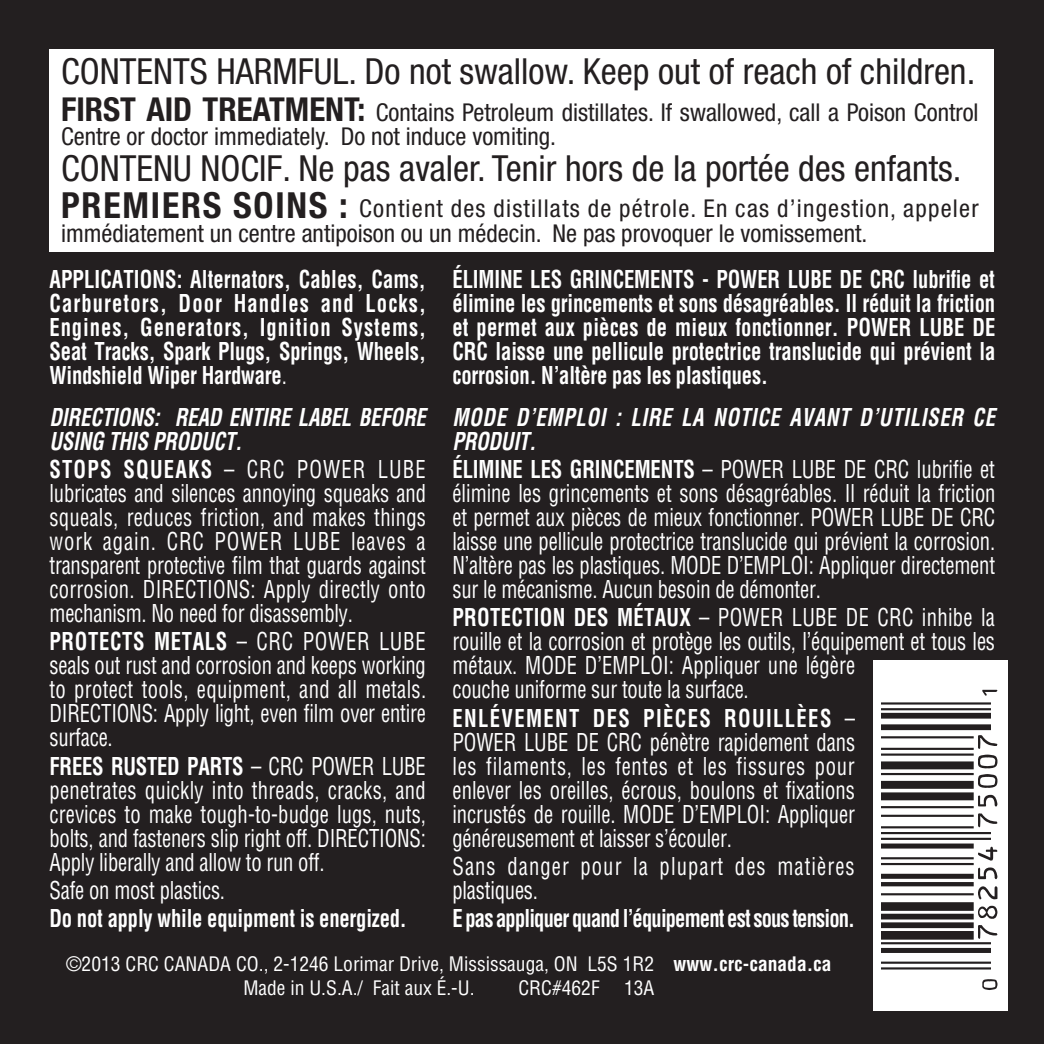
<style>
.page{position:relative;width:1044px;height:1044px;background:#231f20}
.page>*{position:absolute;margin:0;border:0;box-sizing:border-box;transform-origin:0 0}
.t1{font:condensed 36px "Helvetica Neue";color:#231f20}
.t2{font:condensed 24.6px/24px "Helvetica Neue";color:#231f20}
.t3{font:condensed 24px/24px "Helvetica";letter-spacing:-.01em;color:#fff;text-align:justify;scale:.86 1}
.t4{font:700 condensed 24px/24px "Helvetica";letter-spacing:-.01em;color:#fff;text-align:justify;scale:.86 1}
.t5{font:italic 700 condensed 24px/24px "Helvetica";letter-spacing:.035em;color:#fff;scale:.86 1}
.t6{font:italic 700 condensed 24px/24px "Helvetica";letter-spacing:-.005em;color:#fff;scale:.86 1}
.t7{font:condensed 24px/24px "Helvetica";letter-spacing:.05em;color:#fff;scale:.86 1}
.t8{font:700 condensed 24px "Helvetica";letter-spacing:-.04em;color:#fff;scale:.86 1}
.t9{font:condensed 19.5px/23.7px "Helvetica";color:#fff}
.s1{font-weight:700;font-size:33px}
.s2{font-weight:700;font-size:36px}
.s3{font-weight:400}
.s4{font-weight:700}
</style>
<div class="page">
<div style="left:50px;top:50px;width:944px;height:202px;background:#fff"></div>
<div style="left:873px;top:660px;width:135px;height:351px;background:#fff"></div>
<hr style="left:881px;top:967px;width:110px;height:3px;background:#231f20">
<hr style="left:881px;top:962px;width:110px;height:2px;background:#231f20">
<div style="left:881px;top:948px;width:110px;height:5px;background:#231f20"></div>
<hr style="left:881px;top:942px;width:110px;height:2px;background:#231f20">
<div style="left:881px;top:931px;width:93px;height:9px;background:#231f20"></div>
<div style="left:881px;top:922px;width:93px;height:6px;background:#231f20"></div>
<div style="left:881px;top:914px;width:93px;height:5px;background:#231f20"></div>
<div style="left:881px;top:902px;width:93px;height:9px;background:#231f20"></div>
<hr style="left:881px;top:893px;width:93px;height:2px;background:#231f20">
<hr style="left:881px;top:882px;width:93px;height:4px;background:#231f20">
<div style="left:881px;top:874px;width:93px;height:5px;background:#231f20"></div>
<hr style="left:881px;top:863px;width:93px;height:2px;background:#231f20">
<hr style="left:881px;top:857px;width:93px;height:2px;background:#231f20">
<div style="left:881px;top:844px;width:93px;height:5px;background:#231f20"></div>
<hr style="left:881px;top:838px;width:110px;height:2px;background:#231f20">
<hr style="left:881px;top:832px;width:110px;height:2px;background:#231f20">
<hr style="left:881px;top:826px;width:93px;height:2px;background:#231f20">
<hr style="left:881px;top:815px;width:93px;height:2px;background:#231f20">
<hr style="left:881px;top:806px;width:93px;height:2px;background:#231f20">
<div style="left:881px;top:792px;width:93px;height:8px;background:#231f20"></div>
<div style="left:881px;top:781px;width:93px;height:8px;background:#231f20"></div>
<hr style="left:881px;top:773px;width:93px;height:2px;background:#231f20">
<div style="left:881px;top:761px;width:93px;height:8px;background:#231f20"></div>
<hr style="left:881px;top:754px;width:93px;height:2px;background:#231f20">
<hr style="left:881px;top:748px;width:93px;height:2px;background:#231f20">
<hr style="left:881px;top:736px;width:93px;height:2px;background:#231f20">
<div style="left:881px;top:724px;width:110px;height:6px;background:#231f20"></div>
<div style="left:881px;top:713px;width:110px;height:6px;background:#231f20"></div>
<hr style="left:881px;top:708px;width:110px;height:2px;background:#231f20">
<hr style="left:881px;top:702px;width:110px;height:3px;background:#231f20">
<svg style="left:982px;top:979px;width:15px;height:11px"></svg>
<svg style="left:978px;top:925px;width:19px;height:14px"></svg>
<svg style="left:978px;top:906px;width:19px;height:13px"></svg>
<svg style="left:978px;top:886px;width:19px;height:13px"></svg>
<svg style="left:978px;top:867px;width:19px;height:12px"></svg>
<svg style="left:978px;top:847px;width:19px;height:14px"></svg>
<svg style="left:978px;top:813px;width:19px;height:14px"></svg>
<svg style="left:978px;top:794px;width:19px;height:13px"></svg>
<svg style="left:978px;top:755px;width:19px;height:33px"></svg>
<svg style="left:978px;top:735px;width:19px;height:14px"></svg>
<svg style="left:982px;top:690px;width:15px;height:6px"></svg>
<h1 class="t1" style="left:61px;top:51px;width:916px">CONTENTS HARMFUL. Do not swallow. Keep out of reach of children.</h1>
<p class="t2" style="left:61px;top:100px;width:919px"><span class="s1">FIRST AID TREATMENT:</span> Contains Petroleum distillates. If swallowed, call a Poison Control<br>Centre or doctor immediately. Do not induce vomiting.</p>
<h1 class="t1" style="left:61px;top:147px;width:902px">CONTENU NOCIF. Ne pas avaler. Tenir hors de la portée des enfants.</h1>
<p class="t2" style="left:61px;top:197px;width:919px"><span class="s2">PREMIERS SOINS :</span> Contient des distillats de pétrole. En cas d’ingestion, appeler immédiatement un centre antipoison ou un médecin. Ne pas provoquer le vomissement.</p>
<p class="t4" style="left:50px;top:267px;width:439px">APPLICATIONS: Alternators, Cables, Cams, Carburetors, Door Handles and Locks, Engines, Generators, Ignition Systems, Seat Tracks, Spark Plugs, Springs, Wheels, Windshield Wiper Hardware<span class="s3">.</span></p>
<p class="t6" style="left:50px;top:405px;width:439px">DIRECTIONS: READ ENTIRE LABEL BEFORE<br>USING THIS PRODUCT.</p>
<p class="t3" style="left:50px;top:457px;width:439px"><span class="s4">STOPS SQUEAKS</span> – CRC POWER LUBE lubricates and silences annoying squeaks and squeals, reduces friction, and makes things work again. CRC POWER LUBE leaves a transparent protective film that guards against corrosion. DIRECTIONS: Apply directly onto mechanism. No need for disassembly.</p>
<p class="t3" style="left:50px;top:629px;width:440px"><span class="s4">PROTECTS METALS</span> – CRC POWER LUBE seals out rust and corrosion and keeps working to protect tools, equipment, and all metals.<br>DIRECTIONS: Apply light, even film over entire surface.</p>
<p class="t3" style="left:50px;top:754px;width:439px"><span class="s4">FREES RUSTED PARTS</span> – CRC POWER LUBE penetrates quickly into threads, cracks, and crevices to make tough-to-budge lugs, nuts, bolts, and fasteners slip right off. DIRECTIONS:<br>Apply liberally and allow to run off.</p>
<p class="t3" style="left:50px;top:878px;width:206px">Safe on most plastics.</p>
<p class="t4" style="left:50px;top:906px;width:417px">Do not apply while equipment is energized.</p>
<p class="t4" style="left:452px;top:267px;width:633px">ÉLIMINE LES GRINCEMENTS - POWER LUBE DE CRC lubrifie et élimine les grincements et sons désagréables. Il réduit la friction et permet aux pièces de mieux fonctionner. POWER LUBE DE CRC laisse une pellicule protectrice translucide qui prévient la corrosion. N’altère pas les plastiques.</p>
<p class="t5" style="left:452px;top:405px;width:632px">MODE D’EMPLOI : LIRE LA NOTICE AVANT D’UTILISER CE<br>PRODUIT.</p>
<p class="t3" style="left:452px;top:457px;width:633px"><span class="s4">ÉLIMINE LES GRINCEMENTS</span> – POWER LUBE DE CRC lubrifie et élimine les grincements et sons désagréables. Il réduit la friction et permet aux pièces de mieux fonctionner. POWER LUBE DE CRC laisse une pellicule protectrice translucide qui prévient la corrosion.<br>N’altère pas les plastiques. MODE D’EMPLOI: Appliquer directement sur le mécanisme. Aucun besoin de démonter.</p>
<p class="t3" style="left:452px;top:605px;width:633px;text-align:left"><span class="s4">PROTECTION DES MÉTAUX</span> – POWER LUBE DE CRC inhibe la rouille et la corrosion et protège les outils, l’équipement et tous les métaux. MODE D’EMPLOI: Appliquer une légère<br>couche uniforme sur toute la surface.</p>
<p class="t3" style="left:452px;top:706px;width:470px"><span class="s4">ENLÉVEMENT DES PIÈCES ROUILLÈES</span> – POWER LUBE DE CRC pénètre rapidement dans les filaments, les fentes et les fissures pour enlever les oreilles, écrous, boulons et fixations incrustés de rouille. MODE D’EMPLOI: Appliquer généreusement et laisser s’écouler.</p>
<p class="t7" style="left:452px;top:854px;width:469px">Sans danger pour la plupart des matières plastiques.</p>
<p class="t8" style="left:452px;top:903px;width:470px">E pas appliquer quand l’équipement est sous tension.</p>
<p class="t9" style="left:243px;top:952px;width:590px;text-indent:-177px">©2013 CRC CANADA CO., 2-1246 Lorimar Drive, Mississauga, ON L5S 1R2 <span class="s4">www.crc-canada.ca<br></span>Made in U.S.A./ Fait aux É.-U.</p>
<p class="t9" style="left:518px;top:975px;width:83px">CRC#462F</p>
<p class="t9" style="left:624px;top:975px;width:32px">13A</p>
</div>
